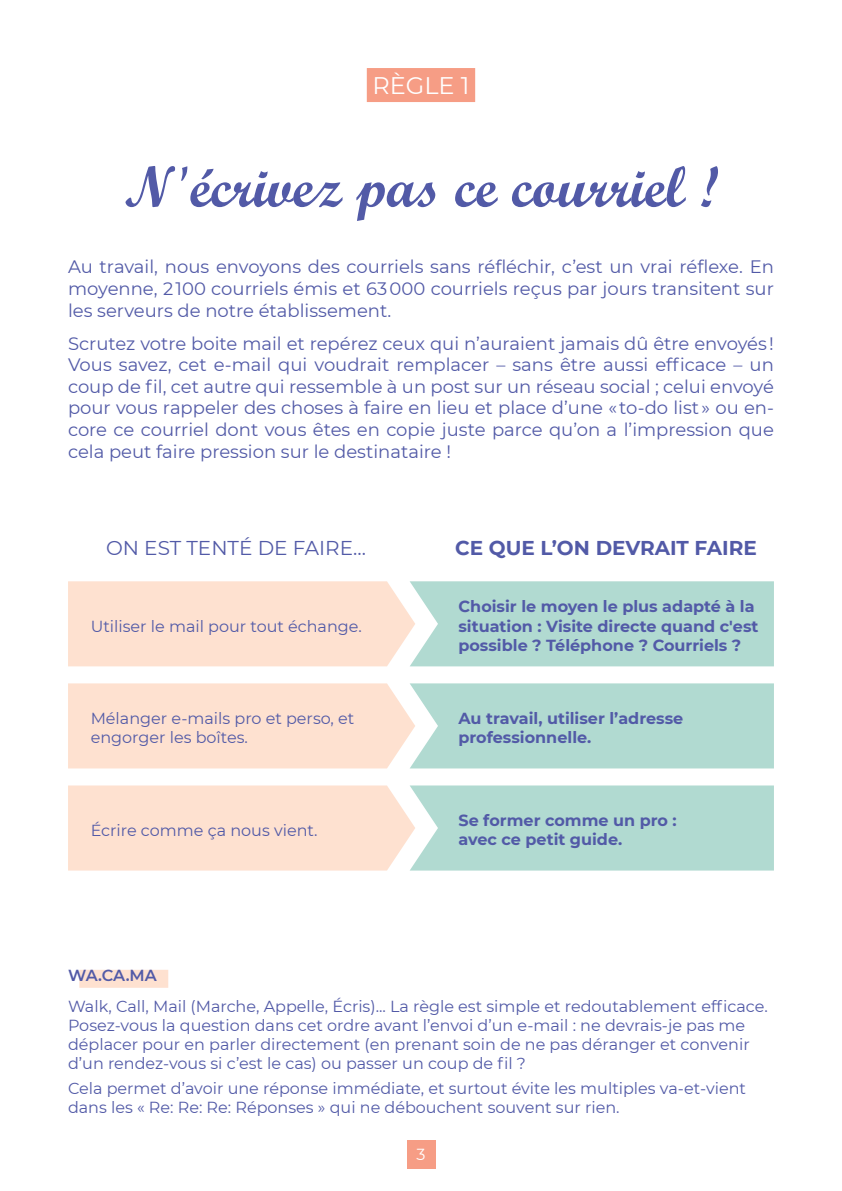
<style>
.page{position:relative;width:842px;height:1191px;background:#fff}
.page>*{position:absolute;margin:0;border:0;box-sizing:border-box;transform-origin:0 0}
.t1{font:58px "Script MT Bold";color:#525aa7}
.t2{font:24px "Montserrat";color:#fff}
.t3{font:700 20px "Montserrat";color:#525aa7}
.t4{font:20px "Montserrat";color:#525aa7}
.t5{font:18px/21.6px "Montserrat";color:#525aa7;text-align:justify}
.t6{font:16px/19.2px "Montserrat";color:#525aa7}
.t7{font:700 16px/19.2px "Montserrat";color:#525aa7}
.t8{font:600 16px "Montserrat";color:#525aa7}
.t9{font:16px "Montserrat";color:#fff}
</style>
<div class="page">
<svg style="left:68px;top:581px;width:706px;height:85px;background:#d7ded2"></svg>
<svg style="left:68px;top:683px;width:706px;height:85px;background:#d7ded2"></svg>
<svg style="left:68px;top:785px;width:706px;height:85px;background:#d8ded2"></svg>
<div style="left:367px;top:68px;width:108px;height:34px;background:#f69d85"></div>
<div style="left:79px;top:969px;width:89px;height:18px;background:#fee1d0"></div>
<div style="left:407px;top:1140px;width:28px;height:28px;background:#f69d85"></div>
<h2 class="t2" style="left:372px;top:72px;width:99px">RÈGLE 1</h2>
<h1 class="t1" style="left:124px;top:163px;width:596px">N'écrivez pas ce courriel !</h1>
<p class="t5" style="left:68px;top:255px;width:707px">Au travail, nous envoyons des courriels sans réfléchir, c’est un vrai réflexe. En moyenne, 2 100 courriels émis et 63 000 courriels reçus par jours transitent sur les serveurs de notre établissement.</p>
<p class="t5" style="left:68px;top:332px;width:707px">Scrutez votre boite mail et repérez ceux qui n’auraient jamais dû être envoyés !<br>Vous savez, cet e-mail qui voudrait remplacer – sans être aussi efficace – un coup de fil, cet autre qui ressemble à un post sur un réseau social ; celui envoyé pour vous rappeler des choses à faire en lieu et place d’une « to-do list » ou en&shy;core ce courriel dont vous êtes en copie juste parce qu’on a l’impression que cela peut faire pression sur le destinataire !</p>
<p class="t4" style="left:106px;top:537px;width:261px">ON EST TENTÉ DE FAIRE...</p>
<p class="t3" style="left:455px;top:537px;width:303px">CE QUE L’ON DEVRAIT FAIRE</p>
<p class="t6" style="left:91px;top:616px;width:273px">Utiliser le mail pour tout échange.</p>
<p class="t6" style="left:91px;top:709px;width:265px">Mélanger e-mails pro et perso, et engorger les boîtes.</p>
<p class="t6" style="left:91px;top:820px;width:228px">Écrire comme ça nous vient.</p>
<p class="t7" style="left:458px;top:597px;width:301px">Choisir le moyen le plus adapté à la situation : Visite directe quand c'est possible ? Téléphone ? Courriels ?</p>
<p class="t7" style="left:458px;top:709px;width:226px">Au travail, utiliser l’adresse professionnelle.</p>
<p class="t7" style="left:458px;top:811px;width:220px">Se former comme un pro : avec ce petit guide.</p>
<p class="t8" style="left:68px;top:966px;width:90px">WA.CA.MA</p>
<p class="t6" style="left:68px;top:995px;width:701px">Walk, Call, Mail (Marche, Appelle, Écris)... La règle est simple et redoutablement efficace.<br>Posez-vous la question dans cet ordre avant l’envoi d’un e-mail : ne devrais-je pas me déplacer pour en parler directement (en prenant soin de ne pas déranger et convenir d’un rendez-vous si c’est le cas) ou passer un coup de fil ?</p>
<p class="t6" style="left:68px;top:1079px;width:679px">Cela permet d’avoir une réponse immédiate, et surtout évite les multiples va-et-vient dans les « Re: Re: Re: Réponses » qui ne débouchent souvent sur rien.</p>
<p class="t9" style="left:416px;top:1143px;width:11px">3</p>
</div>
